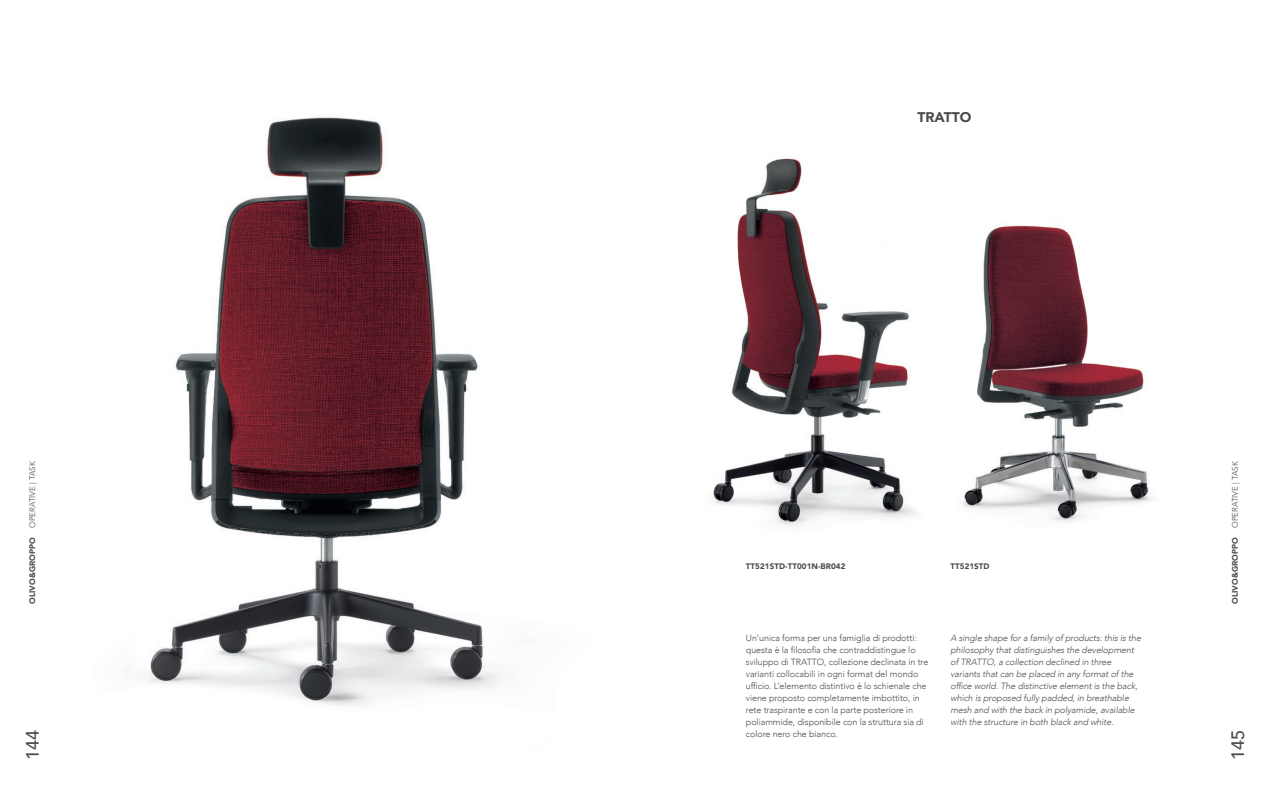
<style>
.page{position:relative;width:1265px;height:811px;background:#fff}
.page>*{position:absolute;margin:0;border:0;box-sizing:border-box;transform-origin:0 0}
.t1{font:500 18px "Avenir";color:#4b4c4d}
.t2{font:900 14px "Avenir";color:#4b4c4d}
.t3{font:300 9px/12px "Avenir";letter-spacing:-.01em;color:#4b4c4d}
.t4{font:italic 300 9px/12px "Avenir";letter-spacing:-.01em;color:#4b4c4d}
.t5{font:300 8px "Avenir";color:#4b4c4d}
.t6{font:900 8px "Avenir";letter-spacing:.01em;color:#4b4c4d}
.s1{font-weight:900}
</style>
<div class="page">
<img style="left:962px;top:225px;width:191px;height:297px">
<img style="left:712px;top:158px;width:205px;height:368px">
<img style="left:149px;top:117px;width:355px;height:589px">
<p class="t5" style="left:28px;top:604px;width:144px;rotate:-90deg"><span class="s1">OLIVO&amp;GROPPO</span> OPERATIVE | TASK</p>
<h1 class="t1" style="left:17px;top:760px;width:32px;rotate:-90deg">144</h1>
<h2 class="t2" style="left:917px;top:105px;width:55px">TRATTO</h2>
<p class="t6" style="left:746px;top:560px;width:101px">TT521STD-TT001N-BR042</p>
<p class="t6" style="left:950px;top:560px;width:41px">TT521STD</p>
<p class="t3" style="left:746px;top:632px;width:184px">Un’unica forma per una famiglia di prodotti: questa è la filosofia che contraddistingue lo sviluppo di TRATTO, collezione declinata in tre varianti collocabili in ogni format del mondo ufficio. L’elemento distintivo è lo schienale che viene proposto completamente imbottito, in rete traspirante e con la parte posteriore in poliammide, disponibile con la struttura sia di colore nero che bianco.</p>
<p class="t4" style="left:950px;top:632px;width:192px">A single shape for a family of products: this is the philosophy that distinguishes the development of TRATTO, a collection declined in three variants that can be placed in any format of the office world. The distinctive element is the back, which is proposed fully padded, in breathable mesh and with the back in polyamide, available with the structure in both black and white.</p>
<p class="t5" style="left:1230px;top:604px;width:144px;rotate:-90deg"><span class="s1">OLIVO&amp;GROPPO</span> OPERATIVE | TASK</p>
<h1 class="t1" style="left:1222px;top:760px;width:32px;rotate:-90deg">145</h1>
</div>
